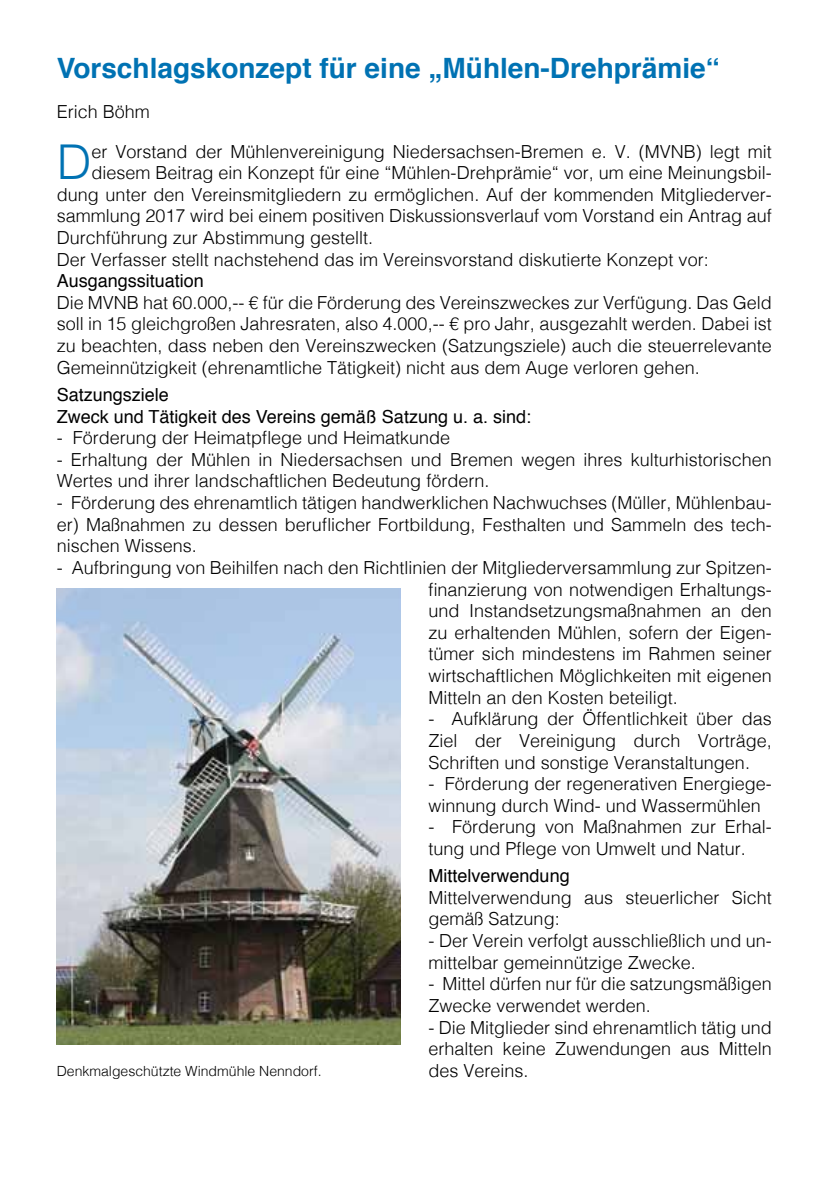
<style>
.page{position:relative;width:840px;height:1191px;background:#fff}
.page>*{position:absolute;margin:0;border:0;box-sizing:border-box;transform-origin:0 0}
.t1{font:300 48px "Helvetica";color:#0072b3}
.t2{font:700 28px "Helvetica";color:#0072b3}
.t3{font:300 18px/21.6px "Helvetica";color:#000}
.t4{font:18px/21.6px "Helvetica";color:#000}
.t5{font:300 14px "Helvetica";color:#000}
</style>
<div class="page">
<img style="left:57px;top:588px;width:343px;height:457px">
<h2 class="t2" style="left:57px;top:45px;width:664px">Vorschlagskonzept für eine „Mühlen-Drehprämie“</h2>
<p class="t3" style="left:57px;top:99px;width:95px">Erich Böhm</p>
<h1 class="t1" style="left:57px;top:121px;width:36px">D</h1>
<p class="t3" style="left:91px;top:139px;width:681px">er Vorstand der Mühlenvereinigung Niedersachsen-Bremen e. V. (MVNB) legt mit</p>
<p class="t3" style="left:91px;top:161px;width:681px">diesem Beitrag ein Konzept für eine “Mühlen-Drehprämie“ vor, um eine Meinungsbil-</p>
<p class="t3" style="left:57px;top:182px;width:716px">dung unter den Vereinsmitgliedern zu ermöglichen. Auf der kommenden Mitgliederver-</p>
<p class="t3" style="left:57px;top:204px;width:716px">sammlung 2017 wird bei einem positiven Diskussionsverlauf vom Vorstand ein Antrag auf</p>
<p class="t3" style="left:57px;top:225px;width:318px">Durchführung zur Abstimmung gestellt.</p>
<p class="t3" style="left:57px;top:247px;width:653px">Der Verfasser stellt nachstehend das im Vereinsvorstand diskutierte Konzept vor:</p>
<p class="t4" style="left:57px;top:271px;width:149px">Ausgangssituation</p>
<p class="t3" style="left:57px;top:290px;width:716px;text-align:justify">Die MVNB hat 60.000,-- € für die Förderung des Vereinszweckes zur Verfügung. Das Geld soll in 15 gleichgroßen Jahresraten, also 4.000,-- € pro Jahr, ausgezahlt werden. Dabei ist zu beachten, dass neben den Vereinszwecken (Satzungsziele) auch die steuerrelevante Gemeinnützigkeit (ehrenamtliche Tätigkeit) nicht aus dem Auge verloren gehen.</p>
<p class="t4" style="left:57px;top:384px;width:475px">Satzungsziele<br>Zweck und Tätigkeit des Vereins gemäß Satzung u. a. sind:</p>
<p class="t3" style="left:57px;top:426px;width:395px">- Förderung der Heimatpflege und Heimatkunde</p>
<p class="t3" style="left:57px;top:447px;width:716px">- Erhaltung der Mühlen in Niedersachsen und Bremen wegen ihres kulturhistorischen<br>Wertes und ihrer landschaftlichen Bedeutung fördern.</p>
<p class="t3" style="left:57px;top:490px;width:716px;text-align:justify">- Förderung des ehrenamtlich tätigen handwerklichen Nachwuchses (Müller, Mühlenbau&shy;er) Maßnahmen zu dessen beruflicher Fortbildung, Festhalten und Sammeln des tech&shy;nischen Wissens.</p>
<p class="t3" style="left:428px;top:555px;width:345px;text-align:justify;text-indent:-371px">- Aufbringung von Beihilfen nach den Richtlinien der Mitgliederversammlung zur Spitzen&shy;finanzierung von notwendigen Erhaltungs&shy;und Instandsetzungsmaßnahmen an den zu erhaltenden Mühlen, sofern der Eigen&shy;tümer sich mindestens im Rahmen seiner wirtschaftlichen Möglichkeiten mit eigenen Mitteln an den Kosten beteiligt.</p>
<p class="t3" style="left:428px;top:707px;width:344px;text-align:justify">- Aufklärung der Öffentlichkeit über das Ziel der Vereinigung durch Vorträge, Schriften und sonstige Veranstaltungen.</p>
<p class="t3" style="left:428px;top:771px;width:344px">- Förderung der regenerativen Energiege&shy;winnung durch Wind- und Wassermühlen</p>
<p class="t3" style="left:428px;top:815px;width:344px">- Förderung von Maßnahmen zur Erhal&shy;tung und Pflege von Umwelt und Natur.</p>
<p class="t4" style="left:428px;top:865px;width:143px">Mittelverwendung</p>
<p class="t3" style="left:428px;top:885px;width:344px">Mittelverwendung aus steuerlicher Sicht gemäß Satzung:</p>
<p class="t3" style="left:428px;top:928px;width:344px">- Der Verein verfolgt ausschließlich und un&shy;mittelbar gemeinnützige Zwecke.</p>
<p class="t3" style="left:428px;top:971px;width:345px">- Mittel dürfen nur für die satzungsmäßigen<br>Zwecke verwendet werden.</p>
<p class="t3" style="left:428px;top:1015px;width:344px">- Die Mitglieder sind ehrenamtlich tätig und erhalten keine Zuwendungen aus Mitteln</p>
<p class="t5" style="left:57px;top:1058px;width:266px">Denkmalgeschützte Windmühle Nenndorf.</p>
<p class="t3" style="left:428px;top:1058px;width:102px">des Vereins.</p>
</div>
